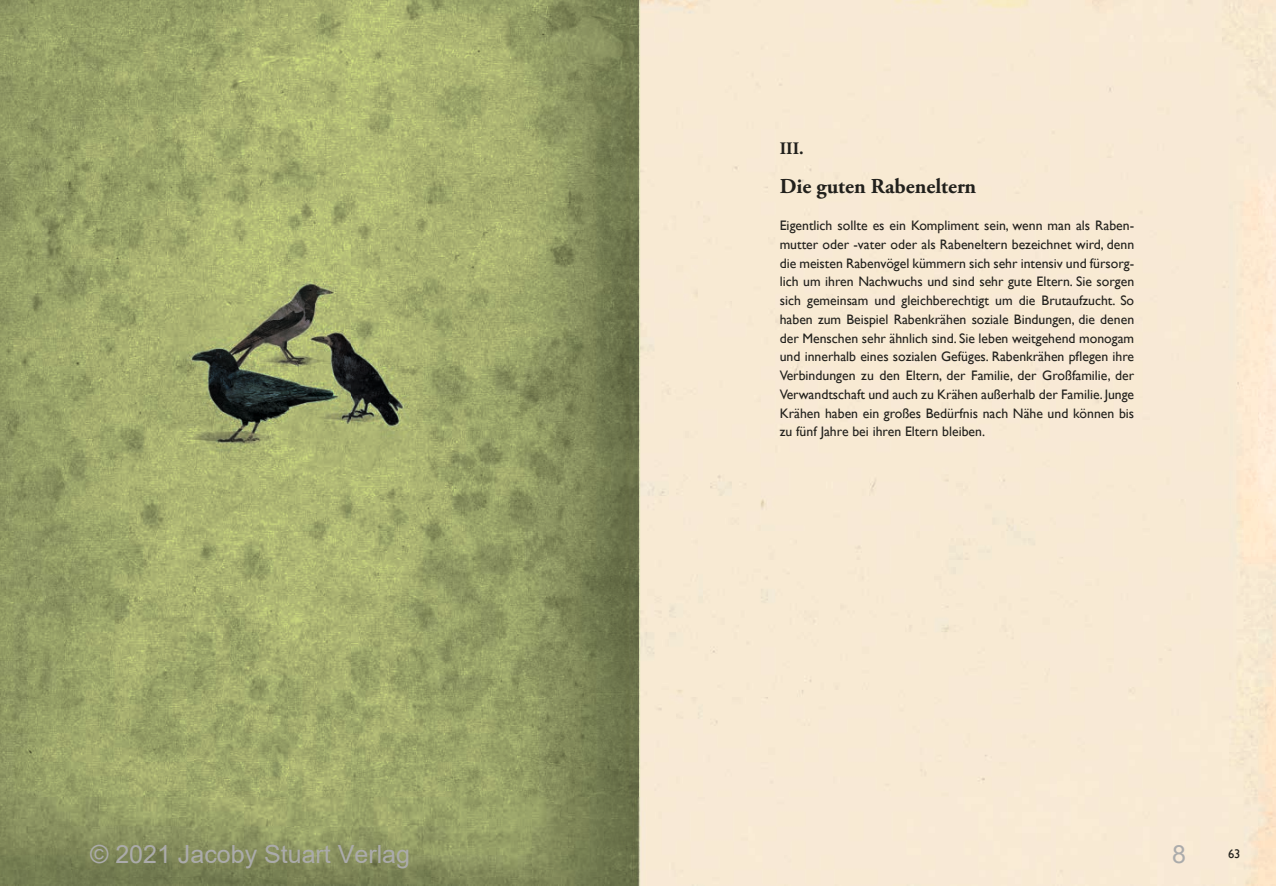
<style>
.page{position:relative;width:1276px;height:886px;background:#fff}
.page>*{position:absolute;margin:0;border:0;box-sizing:border-box;transform-origin:0 0}
.t1{font:25px "Arial";color:#ababab}
.t2{font:700 21.25px "Adobe Garamond Pro";color:#21201c}
.t3{font:700 17.5px "Adobe Garamond Pro";color:#21201c}
.t4{font:13.75px/18.8px "Gill Sans";color:#21201c;text-align:justify}
.t5{font:12.5px "Gill Sans";color:#21201c}
</style>
<div class="page">
<img style="left:0;top:0;width:1276px;height:886px">
<p class="t3" style="left:780px;top:139px;width:26px">III.</p>
<h2 class="t2" style="left:780px;top:173px;width:198px">Die guten Rabeneltern</h2>
<p class="t4" style="left:780px;top:216px;width:356px">Eigentlich sollte es ein Kompliment sein, wenn man als Raben&shy;mutter oder -vater oder als Rabeneltern bezeichnet wird, denn die meisten Rabenvögel kümmern sich sehr intensiv und fürsorg&shy;lich um ihren Nachwuchs und sind sehr gute Eltern. Sie sorgen sich gemeinsam und gleichberechtigt um die Brutaufzucht. So haben zum Beispiel Rabenkrähen soziale Bindungen, die denen der Menschen sehr ähnlich sind. Sie leben weitgehend monogam und innerhalb eines sozialen Gefüges. Rabenkrähen pflegen ihre Verbindungen zu den Eltern, der Familie, der Großfamilie, der Verwandtschaft und auch zu Krähen außerhalb der Familie. Junge Krähen haben ein großes Bedürfnis nach Nähe und können bis zu fünf Jahre bei ihren Eltern bleiben.</p>
<h1 class="t1" style="left:90px;top:837px;width:321px">© 2021 Jacoby Stuart Verlag</h1>
<h1 class="t1" style="left:1172px;top:837px;width:15px">8</h1>
<p class="t5" style="left:1228px;top:846px;width:14px">63</p>
</div>
